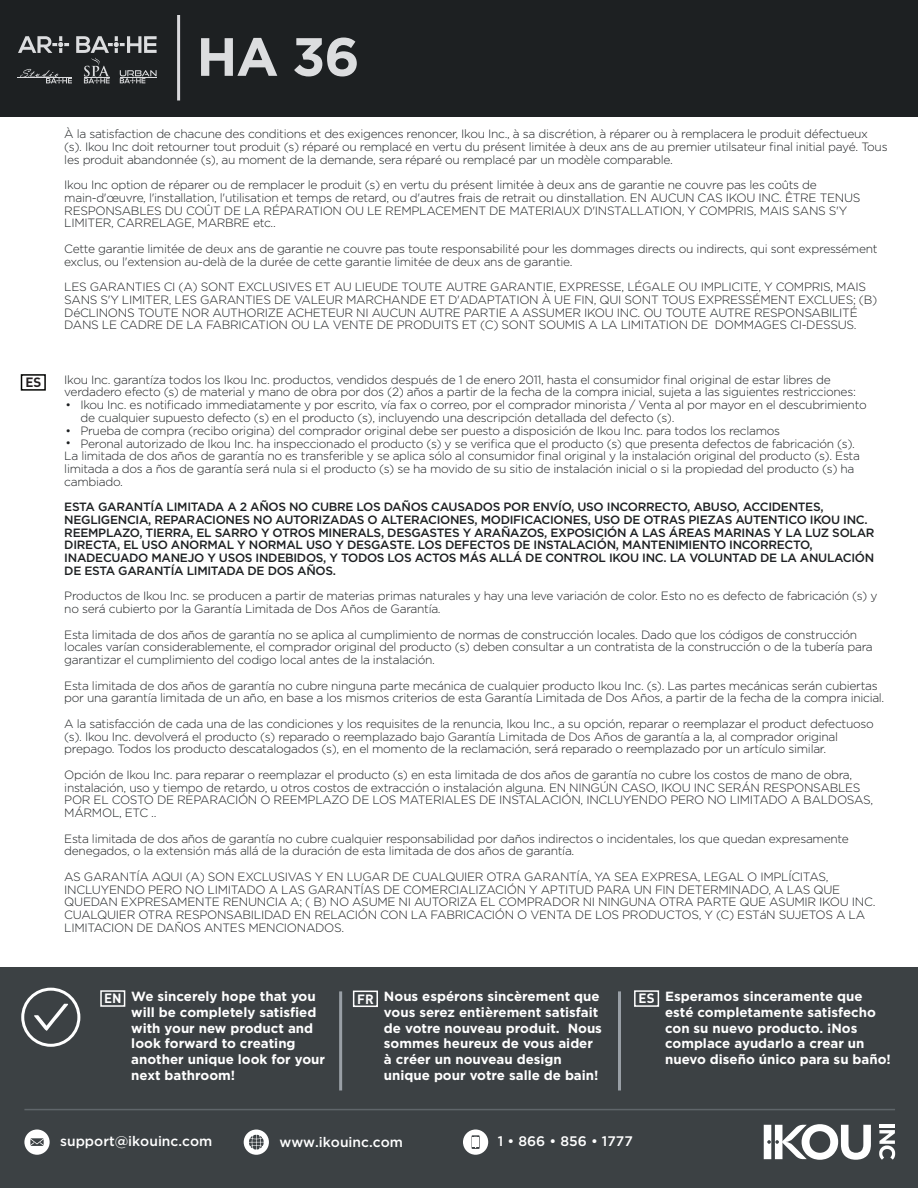
<style>
.page{position:relative;width:918px;height:1188px;background:#fff}
.page>*{position:absolute;margin:0;border:0;box-sizing:border-box;transform-origin:0 0}
.t1{font:700 53.85px "Gotham";color:#dcdddf}
.t2{font:500 13.8px "Gotham";color:#fff}
.t3{font:700 13.35px/15.9px "Gotham";color:#fff}
.t4{font:13.35px "DIN Bold Alternate";color:#fff}
.t5{font:13.35px "DIN Bold Alternate";color:#231f20}
.t6{font:300 12px/12.8px "Gotham";letter-spacing:-.025em;color:#1d2022}
.t7{font:500 12px/12.8px "Gotham";letter-spacing:-.025em;color:#1d2022}
</style>
<div class="page">
<div style="left:0;top:968px;width:918px;height:220px;background:#3c4144"></div>
<div style="left:21px;top:988px;width:59px;height:59px;border:3px solid #fff;border-radius:50%"></div>
<svg style="left:34px;top:1004px;width:34px;height:27px"></svg>
<hr style="left:339px;top:991px;width:3px;height:100px;background:#999fa6">
<hr style="left:618px;top:991px;width:3px;height:100px;background:#999fa6">
<div style="left:100px;top:990px;width:25px;height:17px;border:2px solid #fff"></div>
<div style="left:353px;top:991px;width:25px;height:16px;border:2px solid #fff"></div>
<div style="left:634px;top:990px;width:25px;height:17px;border:2px solid #fff"></div>
<svg style="left:244px;top:1130px;width:25px;height:25px"></svg>
<div style="left:0;top:0;width:918px;height:117px;background:#1d2022"></div>
<hr style="left:24px;top:1109px;width:871px;height:1px;background:#5f656a">
<div style="left:21px;top:374px;width:25px;height:17px;background:#fff;border:2px solid #040503"></div>
<svg style="left:24px;top:1130px;width:26px;height:25px"></svg>
<svg style="left:463px;top:1130px;width:25px;height:25px"></svg>
<div style="left:472px;top:1137px;width:7px;height:9px;background:#fff"></div>
<hr style="left:879px;top:1125px;width:16px;height:3px;background:#fff">
<svg style="left:879px;top:1130px;width:16px;height:30px"></svg>
<svg style="left:764px;top:1124px;width:107px;height:36px"></svg>
<hr style="left:177px;top:15px;width:3px;height:86px;background:#dadadd">
<svg style="left:18px;top:36px;width:139px;height:47px"></svg>
<hr style="left:120px;top:77px;width:37px;height:1px;background:#dcdddf">
<p class="t5" style="left:25px;top:374px;width:17px">ES</p>
<h1 class="t1" style="left:197px;top:26px;width:165px">HA 36</h1>
<p class="t6" style="left:64px;top:127px;width:825px">À la satisfaction de chacune des conditions et des exigences renoncer, Ikou Inc., à sa discrétion, à réparer ou à remplacera le produit défectueux (s). Ikou Inc doit retourner tout produit (s) réparé ou remplacé en vertu du présent limitée à deux ans de au premier utilsateur final initial payé. Tous les produit abandonnée (s), au moment de la demande, sera réparé ou remplacé par un modèle comparable.</p>
<p class="t6" style="left:64px;top:178px;width:798px">Ikou Inc option de réparer ou de remplacer le produit (s) en vertu du présent limitée à deux ans de garantie ne couvre pas les coûts de main-d'œuvre, l'installation, l'utilisation et temps de retard, ou d'autres frais de retrait ou dinstallation. EN AUCUN CAS IKOU INC. ÊTRE TENUS RESPONSABLES DU COÛT DE LA RÉPARATION OU LE REMPLACEMENT DE MATERIAUX D'INSTALLATION, Y COMPRIS, MAIS SANS S'Y LIMITER, CARRELAGE, MARBRE etc..</p>
<p class="t6" style="left:64px;top:242px;width:815px">Cette garantie limitée de deux ans de garantie ne couvre pas toute responsabilité pour les dommages directs ou indirects, qui sont expressément exclus, ou l'extension au-delà de la durée de cette garantie limitée de deux ans de garantie.</p>
<p class="t6" style="left:64px;top:280px;width:814px">LES GARANTIES CI (A) SONT EXCLUSIVES ET AU LIEUDE TOUTE AUTRE GARANTIE, EXPRESSE, LÉGALE OU IMPLICITE, Y COMPRIS, MAIS SANS S'Y LIMITER, LES GARANTIES DE VALEUR MARCHANDE ET D'ADAPTATION À UE FIN, QUI SONT TOUS EXPRESSÉMENT EXCLUES; (B)<br>DéCLINONS TOUTE NOR AUTHORIZE ACHETEUR NI AUCUN AUTRE PARTIE A ASSUMER IKOU INC. OU TOUTE AUTRE RESPONSABILITÉ DANS LE CADRE DE LA FABRICATION OU LA VENTE DE PRODUITS ET (C) SONT SOUMIS A LA LIMITATION DE DOMMAGES CI-DESSUS.</p>
<p class="t6" style="left:64px;top:373px;width:793px">Ikou Inc. garantíza todos los Ikou Inc. productos, vendidos después de 1 de enero 2011, hasta el consumidor final original de estar libres de verdadero efecto (s) de material y mano de obra por dos (2) años a partir de la fecha de la compra inicial, sujeta a las siguientes restricciones:</p>
<p class="t6" style="left:80px;top:399px;width:788px">Ikou Inc. es notificado immediatamente y por escrito, vía fax o correo, por el comprador minorista / Venta al por mayor en el descubrimiento de cualquier supuesto defecto (s) en el producto (s), incluyendo una descripción detallada del defecto (s).<br>Prueba de compra (recibo origina) del comprador original debe ser puesto a disposición de Ikou Inc. para todos los reclamos<br>Peronal autorizado de Ikou Inc. ha inspeccionado el producto (s) y se verifica que el producto (s) que presenta defectos de fabricación (s).</p>
<p class="t6" style="left:65px;top:392px;width:7px;line-height:25.5px">• •</p>
<p class="t6" style="left:65px;top:437px;width:7px">•</p>
<p class="t6" style="left:64px;top:449px;width:797px">La limitada de dos años de garantía no es transferible y se aplica sólo al consumidor final original y la instalación original del producto (s). Esta limitada a dos a ños de garantía será nula si el producto (s) se ha movido de su sitio de instalación inicial o si la propiedad del producto (s) ha cambiado.</p>
<p class="t7" style="left:64px;top:500px;width:812px">ESTA GARANTÍA LIMITADA A 2 AÑOS NO CUBRE LOS DAÑOS CAUSADOS POR ENVÍO, USO INCORRECTO, ABUSO, ACCIDENTES, NEGLIGENCIA, REPARACIONES NO AUTORIZADAS O ALTERACIONES, MODIFICACIONES, USO DE OTRAS PIEZAS AUTENTICO IKOU INC.<br>REEMPLAZO, TIERRA, EL SARRO Y OTROS MINERALS, DESGASTES Y ARAÑAZOS, EXPOSICIÓN A LAS ÁREAS MARINAS Y LA LUZ SOLAR DIRECTA, EL USO ANORMAL Y NORMAL USO Y DESGASTE. LOS DEFECTOS DE INSTALACIÓN, MANTENIMIENTO INCORRECTO, INADECUADO MANEJO Y USOS INDEBIDOS, Y TODOS LOS ACTOS MÁS ALLÁ DE CONTROL IKOU INC. LA VOLUNTAD DE LA ANULACIÓN DE ESTA GARANTÍA LIMITADA DE DOS AÑOS.</p>
<p class="t6" style="left:64px;top:590px;width:815px">Productos de Ikou Inc. se producen a partir de materias primas naturales y hay una leve variación de color. Esto no es defecto de fabricación (s) y no será cubierto por la Garantía Limitada de Dos Años de Garantía.</p>
<p class="t6" style="left:64px;top:628px;width:810px">Esta limitada de dos años de garantía no se aplica al cumplimiento de normas de construcción locales. Dado que los códigos de construcción locales varían considerablemente, el comprador original del producto (s) deben consultar a un contratista de la construcción o de la tubería para garantizar el cumplimiento del codigo local antes de la instalación.</p>
<p class="t6" style="left:64px;top:679px;width:822px">Esta limitada de dos años de garantía no cubre ninguna parte mecánica de cualquier producto Ikou Inc. (s). Las partes mecánicas serán cubiertas por una garantía limitada de un año, en base a los mismos criterios de esta Garantía Limitada de Dos Años, a partir de la fecha de la compra inicial.</p>
<p class="t6" style="left:64px;top:717px;width:811px">A la satisfacción de cada una de las condiciones y los requisites de la renuncia, Ikou Inc., a su opción, reparar o reemplazar el product defectuoso (s). Ikou Inc. devolverá el producto (s) reparado o reemplazado bajo Garantía Limitada de Dos Años de garantía a la, al comprador original prepago. Todos los producto descatalogados (s), en el momento de la reclamación, será reparado o reemplazado por un artículo similar.</p>
<p class="t6" style="left:64px;top:768px;width:810px">Opción de Ikou Inc. para reparar o reemplazar el producto (s) en esta limitada de dos años de garantía no cubre los costos de mano de obra, instalación, uso y tiempo de retardo, u otros costos de extracción o instalación alguna. EN NINGÚN CASO, IKOU INC SERÁN RESPONSABLES POR EL COSTO DE REPARACIÓN O REEMPLAZO DE LOS MATERIALES DE INSTALACIÓN, INCLUYENDO PERO NO LIMITADO A BALDOSAS, MÁRMOL, ETC ..</p>
<p class="t6" style="left:64px;top:832px;width:786px">Esta limitada de dos años de garantía no cubre cualquier responsabilidad por daños indirectos o incidentales, los que quedan expresamente denegados, o la extensión más allá de la duración de esta limitada de dos años de garantía.</p>
<p class="t6" style="left:64px;top:870px;width:813px">AS GARANTÍA AQUI (A) SON EXCLUSIVAS Y EN LUGAR DE CUALQUIER OTRA GARANTÍA, YA SEA EXPRESA, LEGAL O IMPLÍCITAS, INCLUYENDO PERO NO LIMITADO A LAS GARANTÍAS DE COMERCIALIZACIÓN Y APTITUD PARA UN FIN DETERMINADO, A LAS QUE QUEDAN EXPRESAMENTE RENUNCIA A; ( B) NO ASUME NI AUTORIZA EL COMPRADOR NI NINGUNA OTRA PARTE QUE ASUMIR IKOU INC.<br>CUALQUIER OTRA RESPONSABILIDAD EN RELACIÓN CON LA FABRICACIÓN O VENTA DE LOS PRODUCTOS, Y (C) ESTáN SUJETOS A LA LIMITACION DE DAÑOS ANTES MENCIONADOS.</p>
<p class="t3" style="left:131px;top:988px;width:195px">We sincerely hope that you will be completely satisfied with your new product and look forward to creating another unique look for your next bathroom!</p>
<p class="t3" style="left:384px;top:988px;width:220px">Nous espérons sincèrement que vous serez entièrement satisfait de votre nouveau produit. Nous sommes heureux de vous aider à créer un nouveau design unique pour votre salle de bain!</p>
<p class="t3" style="left:665px;top:988px;width:227px">Esperamos sinceramente que esté completamente satisfecho con su nuevo producto. ¡Nos complace ayudarlo a crear un nuevo diseño único para su baño!</p>
<p class="t4" style="left:104px;top:990px;width:19px">EN</p>
<p class="t4" style="left:357px;top:990px;width:18px">FR</p>
<p class="t4" style="left:639px;top:990px;width:17px">ES</p>
<p class="t2" style="left:60px;top:1133px;width:154px">support@ikouinc.com</p>
<p class="t2" style="left:279px;top:1133px;width:125px">www.ikouinc.com</p>
<p class="t2" style="left:498px;top:1133px;width:136px">1 • 866 • 856 • 1777</p>
</div>
